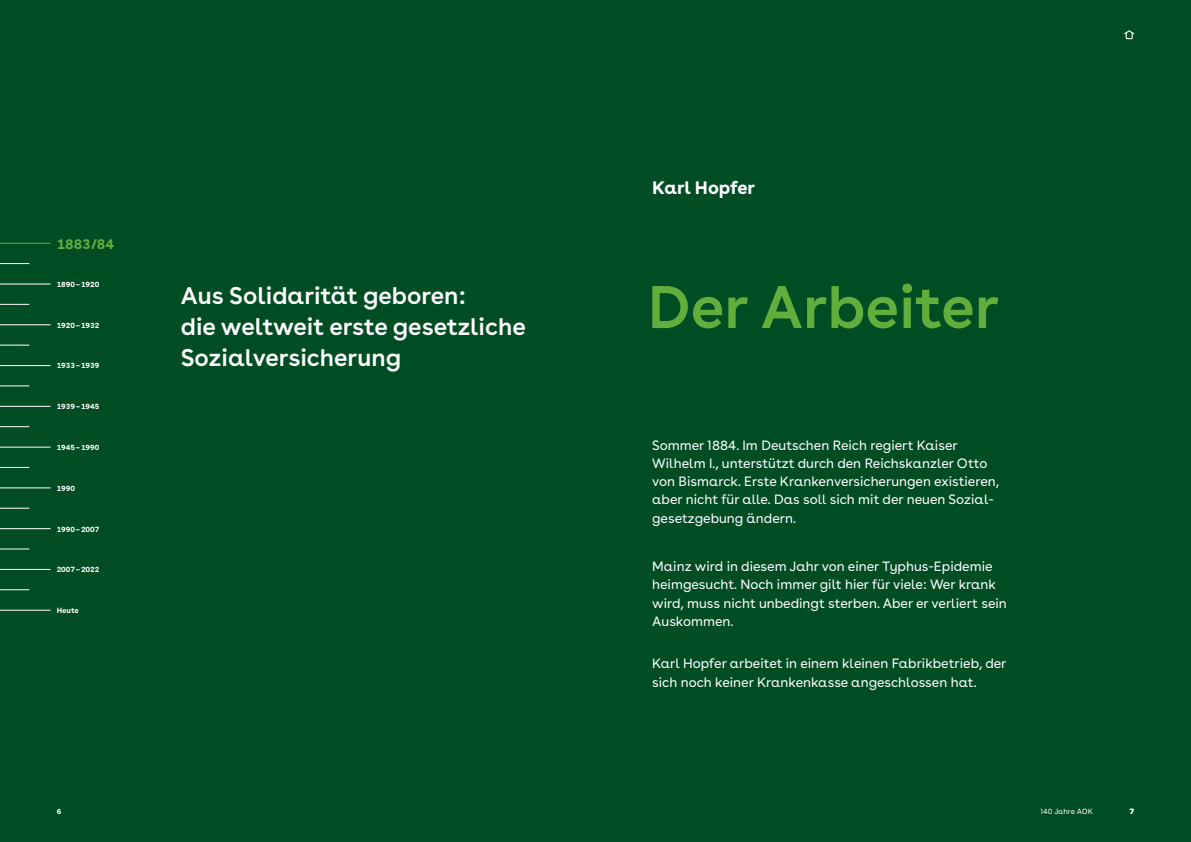
<style>
.page{position:relative;width:1191px;height:842px;background:#004d23}
.page>*{position:absolute;margin:0;border:0;box-sizing:border-box;transform-origin:0 0}
.t1{font:600 60px "AOK Buenos Aires";color:#61ae3d}
.t2{font:600 24px/31px "AOK Buenos Aires";color:#fff}
.t3{font:700 18px "AOK Buenos Aires";color:#fff}
.t4{font:700 14px "AOK Buenos Aires Text";color:#61ae3d}
.t5{font:13.5px/18.2px "AOK Buenos Aires";color:#fff}
.t6{font:700 7.5px "AOK Buenos Aires Text";color:#fff}
.t7{font:7.5px "AOK Buenos Aires Text";color:#fff}
</style>
<div class="page">
<hr style="left:0;top:243px;width:51px;height:1px;background:#61ae3d">
<hr style="left:0;top:284px;width:51px;height:1px;background:#fff">
<hr style="left:0;top:325px;width:51px;height:1px;background:#fff">
<hr style="left:0;top:365px;width:51px;height:1px;background:#fff">
<hr style="left:0;top:406px;width:51px;height:1px;background:#fff">
<hr style="left:0;top:447px;width:51px;height:1px;background:#fff">
<hr style="left:0;top:488px;width:51px;height:1px;background:#fff">
<hr style="left:0;top:528px;width:51px;height:1px;background:#fff">
<hr style="left:0;top:569px;width:51px;height:1px;background:#fff">
<hr style="left:0;top:610px;width:51px;height:1px;background:#fff">
<svg style="left:0;top:263px;width:29px;height:1px"></svg>
<svg style="left:0;top:304px;width:29px;height:1px"></svg>
<svg style="left:0;top:345px;width:29px;height:1px"></svg>
<svg style="left:0;top:386px;width:29px;height:1px"></svg>
<svg style="left:0;top:426px;width:29px;height:1px"></svg>
<svg style="left:0;top:467px;width:29px;height:1px"></svg>
<svg style="left:0;top:508px;width:29px;height:1px"></svg>
<svg style="left:0;top:549px;width:29px;height:1px"></svg>
<svg style="left:0;top:589px;width:29px;height:1px"></svg>
<svg style="left:1124px;top:30px;width:10px;height:9px"></svg>
<p class="t4" style="left:57px;top:232px;width:59px">1883/84</p>
<p class="t6" style="left:57px;top:278px;width:44px">1890–1920</p>
<p class="t6" style="left:57px;top:319px;width:44px">1920–1932</p>
<p class="t6" style="left:57px;top:359px;width:44px">1933–1939</p>
<p class="t6" style="left:57px;top:400px;width:44px">1939–1945</p>
<p class="t6" style="left:57px;top:441px;width:44px">1945–1990</p>
<p class="t6" style="left:57px;top:482px;width:20px">1990</p>
<p class="t6" style="left:57px;top:522px;width:44px">1990–2007</p>
<p class="t6" style="left:57px;top:563px;width:44px">2007–2022</p>
<p class="t6" style="left:57px;top:604px;width:24px">Heute</p>
<h2 class="t2" style="left:181px;top:277px;width:346px">Aus Solidarität geboren:<br>die weltweit erste gesetzliche<br>Sozialversicherung</h2>
<h3 class="t3" style="left:652px;top:173px;width:104px">Karl Hopfer</h3>
<h1 class="t1" style="left:647px;top:257px;width:353px">Der Arbeiter</h1>
<p class="t5" style="left:652px;top:434px;width:348px">Sommer 1884. Im Deutschen Reich regiert Kaiser Wilhelm I., unterstützt durch den Reichskanzler Otto von Bismarck. Erste Krankenversicherungen existieren, aber nicht für alle. Das soll sich mit der neuen Sozial&shy;gesetzgebung ändern.</p>
<p class="t5" style="left:652px;top:556px;width:356px">Mainz wird in diesem Jahr von einer Typhus-Epidemie heimgesucht. Noch immer gilt hier für viele: Wer krank wird, muss nicht unbedingt sterben. Aber er verliert sein Auskommen.</p>
<p class="t5" style="left:652px;top:653px;width:356px">Karl Hopfer arbeitet in einem kleinen Fabrikbetrieb, der sich noch keiner Krankenkasse angeschlossen hat.</p>
<p class="t6" style="left:57px;top:805px;width:6px">6</p>
<p class="t7" style="left:1040px;top:805px;width:54px">140 Jahre AOK</p>
<p class="t6" style="left:1130px;top:805px;width:6px">7</p>
</div>
